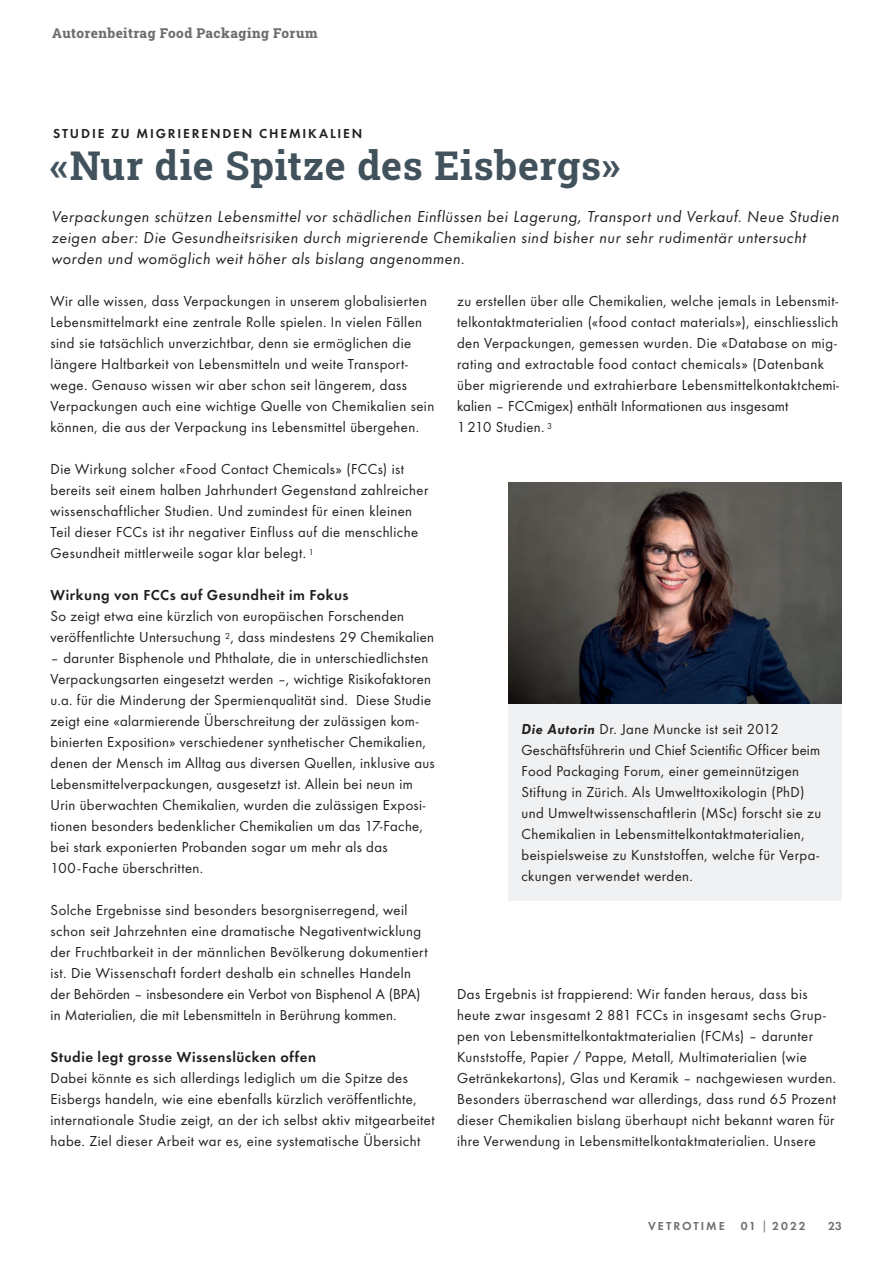
<style>
.page{position:relative;width:893px;height:1263px;background:#fff}
.page>*{position:absolute;margin:0;border:0;box-sizing:border-box;transform-origin:0 0}
.t1{font:39.6px "Roboto Slab";letter-spacing:.015em;color:#41525c}
.t2{font:16.5px/21px "Futura Boo Obl";letter-spacing:.03em;color:#231f20}
.t3{font:15px/21px "Futura Boo";letter-spacing:.03em;color:#231f20}
.t4{font:15px "Futura Dem";letter-spacing:.035em;color:#231f20}
.t5{font:800 13.5px "Roboto Slab";letter-spacing:.035em;color:#6c6d70}
.t6{font:13.5px "Futura Dem";letter-spacing:.14em;color:#231f20}
.t7{font:12px "Futura Dem";letter-spacing:.165em;color:#6c6d70}
.s1{font-family:"Futura Dem Obl"}
.s2{font-family:"Futura Boo";font-size:14.4px}
</style>
<div class="page">
<div style="left:508px;top:501px;width:333px;height:399px;background:#eff1f3"></div>
<img style="left:508px;top:483px;width:333px;height:221px">
<p class="t5" style="left:52px;top:24px;width:267px">Autorenbeitrag Food Packaging Forum</p>
<p class="t6" style="left:53px;top:126px;width:311px">STUDIE ZU MIGRIERENDEN CHEMIKALIEN</p>
<h1 class="t1" style="left:51px;top:138px;width:571px">«Nur die Spitze des Eisbergs»</h1>
<p class="t2" style="left:52px;top:206px;width:789px">Verpackungen schützen Lebensmittel vor schädlichen Einflüssen bei Lagerung, Transport und Verkauf. Neue Studien zeigen aber: Die Gesundheitsrisiken durch migrierende Chemikalien sind bisher nur sehr rudimentär untersucht worden und womöglich weit höher als bislang angenommen.</p>
<p class="t3" style="left:51px;top:290px;width:385px">Wir alle wissen, dass Verpackungen in unserem globalisierten Lebensmittelmarkt eine zentrale Rolle spielen. In vielen Fällen sind sie tatsächlich unverzichtbar, denn sie ermöglichen die längere Haltbarkeit von Lebensmitteln und weite Transport&shy;wege. Genauso wissen wir aber schon seit längerem, dass Verpackungen auch eine wichtige Quelle von Chemikalien sein können, die aus der Verpackung ins Lebensmittel übergehen.</p>
<p class="t3" style="left:51px;top:458px;width:379px">Die Wirkung solcher «Food Contact Chemicals» (FCCs) ist bereits seit einem halben Jahrhundert Gegenstand zahlreicher wissenschaftlicher Studien. Und zumindest für einen kleinen Teil dieser FCCs ist ihr negativer Einfluss auf die menschliche Gesundheit mittlerweile sogar klar belegt. <sup>1</sup></p>
<p class="t4" style="left:51px;top:586px;width:299px">Wirkung von FCCs auf Gesundheit im Fokus</p>
<p class="t3" style="left:51px;top:605px;width:385px">So zeigt etwa eine kürzlich von europäischen Forschenden veröffentlichte Untersuchung <sup>2</sup>, dass mindestens 29 Chemikalien</p>
<p class="t3" style="left:51px;top:647px;width:386px">– darunter Bisphenole und Phthalate, die in unterschiedlichsten Verpackungsarten eingesetzt werden –, wichtige Risikofaktoren u.a. für die Minderung der Spermienqualität sind. Diese Studie zeigt eine «alarmierende Überschreitung der zulässigen kom&shy;binierten Exposition» verschiedener synthetischer Chemikalien, denen der Mensch im Alltag aus diversen Quellen, inklusive aus Lebensmittelverpackungen, ausgesetzt ist. Allein bei neun im Urin überwachten Chemikalien, wurden die zulässigen Exposi&shy;tionen besonders bedenklicher Chemikalien um das 17-Fache, bei stark exponierten Probanden sogar um mehr als das 100-Fache überschritten.</p>
<p class="t3" style="left:51px;top:899px;width:378px">Solche Ergebnisse sind besonders besorgniserregend, weil schon seit Jahrzehnten eine dramatische Negativentwicklung der Fruchtbarkeit in der männlichen Bevölkerung dokumentiert ist. Die Wissenschaft fordert deshalb ein schnelles Handeln der Behörden – insbesondere ein Verbot von Bisphenol A (BPA) in Materialien, die mit Lebensmitteln in Berührung kommen.</p>
<p class="t4" style="left:51px;top:1048px;width:267px">Studie legt grosse Wissenslücken offen</p>
<p class="t3" style="left:51px;top:1067px;width:385px">Dabei könnte es sich allerdings lediglich um die Spitze des Eisbergs handeln, wie eine ebenfalls kürzlich veröffentlichte, internationale Studie zeigt, an der ich selbst aktiv mitgearbeitet habe. Ziel dieser Arbeit war es, eine systematische Übersicht</p>
<p class="t3" style="left:457px;top:290px;width:383px">zu erstellen über alle Chemikalien, welche jemals in Lebensmit&shy;telkontaktmaterialien («food contact materials»), einschliesslich den Verpackungen, gemessen wurden. Die «Database on mig&shy;rating and extractable food contact chemicals» (Datenbank über migrierende und extrahierbare Lebensmittelkontaktchemi&shy;kalien – FCCmigex) enthält Informationen aus insgesamt<br>1 210 Studien. <sup>3</sup></p>
<p class="t3" style="left:521px;top:718px;width:301px"><span class="s1">Die Autorin</span> Dr. Jane Muncke ist seit 2012<br>Geschäftsführerin und Chief Scientific Officer beim Food Packaging Forum, einer gemeinnützigen Stiftung in Zürich. Als Umwelttoxikologin (PhD) und Umweltwissenschaftlerin (MSc) forscht sie zu Chemikalien in Lebensmittelkontaktmaterialien, beispielsweise zu Kunststoffen, welche für Verpa&shy;ckungen verwendet werden.</p>
<p class="t3" style="left:457px;top:983px;width:381px">Das Ergebnis ist frappierend: Wir fanden heraus, dass bis heute zwar insgesamt 2 881 FCCs in insgesamt sechs Grup&shy;pen von Lebensmittelkontaktmaterialien (FCMs) – darunter Kunststoffe, Papier / Pappe, Metall, Multimaterialien (wie Getränkekartons), Glas und Keramik – nachgewiesen wurden.<br>Besonders überraschend war allerdings, dass rund 65 Prozent dieser Chemikalien bislang überhaupt nicht bekannt waren für ihre Verwendung in Lebensmittelkontaktmaterialien. Unsere</p>
<p class="t7" style="left:648px;top:1219px;width:78px">VETROTIME</p>
<p class="t7" style="left:741px;top:1219px;width:66px">01 <span class="s2">|</span> 2022</p>
<p class="t7" style="left:828px;top:1219px;width:15px">23</p>
</div>
